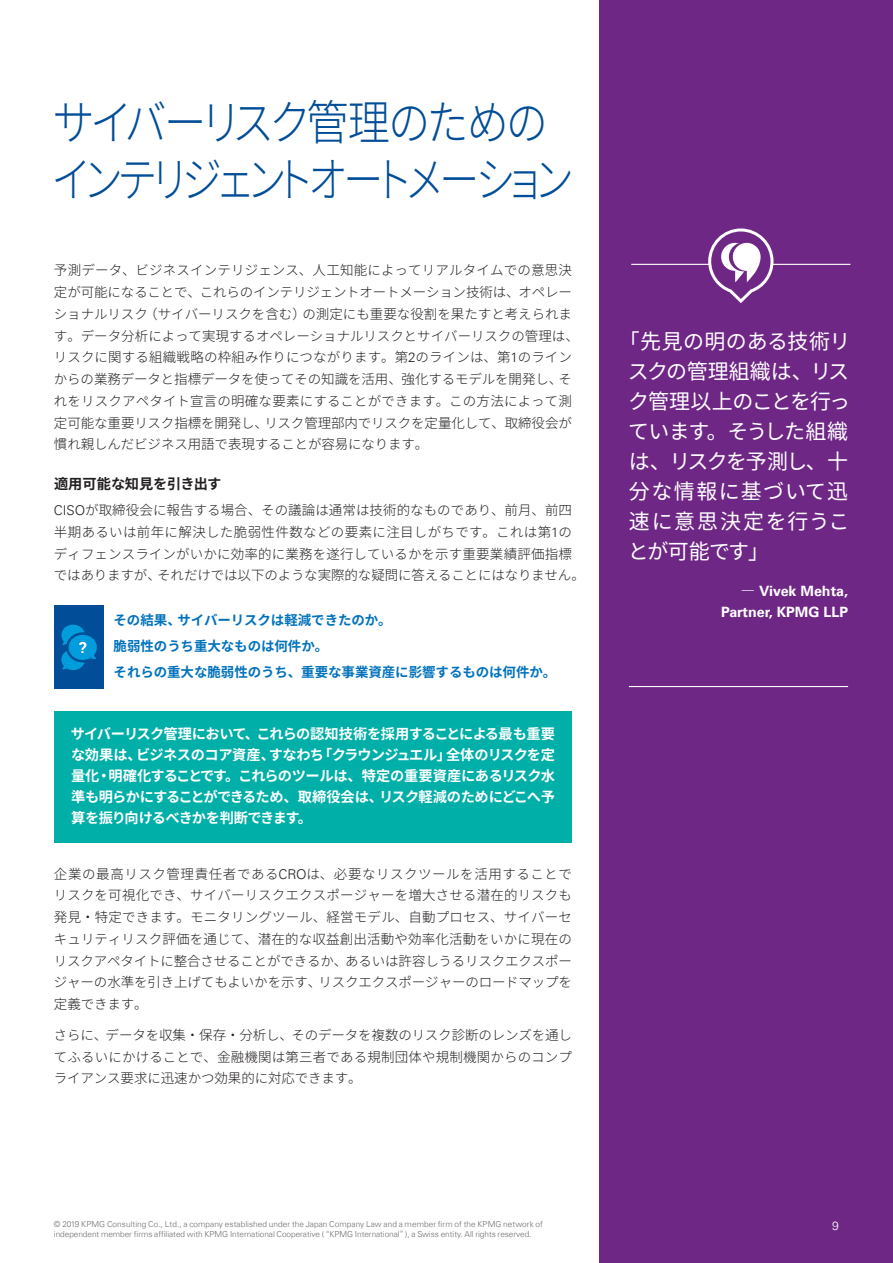
<style>
.page{position:relative;width:893px;height:1263px;background:#fff}
.page>*{position:absolute;margin:0;border:0;box-sizing:border-box;transform-origin:0 0}
.t1{font:300 48px/57px "Noto Sans CJ Kjp";letter-spacing:-.15em;color:#014d97;scale:.88 1}
.t2{font:21px/30px "Noto Sans CJ Kjp";letter-spacing:-.01em;color:#fff;text-align:justify}
.t3{font:700 14.25px/21px "Noto Sans CJ Kjp";letter-spacing:-.05em;color:#fff;text-align:justify}
.t4{font:700 14.25px/21px "Universfor KPMG";color:#fff;text-align:right}
.t5{font:700 14.25px "Noto Sans CJ Kjp";letter-spacing:-.01em;color:#231f20}
.t6{font:300 13.5px/21.8px "Noto Sans CJ Kjp";letter-spacing:-.005em;color:#231f20}
.t7{font:700 13.5px/26px "Noto Sans CJ Kjp";letter-spacing:-.005em;color:#0072bc}
.t8{font:300 12px "Universfor KPMG";color:#fff}
.t9{font:300 8.25px/10.5px "Universfor KPMG";letter-spacing:-.005em;color:#6c6d70}
.s1{font-family:"Universfor KPMG"}
.s2{font-family:"Noto Sans CJ Kjp"}
</style>
<div class="page">
<div style="left:600px;top:0;width:293px;height:1263px;background:#6f2786"></div>
<div style="left:54px;top:711px;width:518px;height:132px;background:#00afa8"></div>
<div style="left:54px;top:606px;width:50px;height:83px;background:#014d97"></div>
<svg style="left:61px;top:624px;width:36px;height:46px"></svg>
<hr style="left:631px;top:264px;width:219px;height:1px;background:#fff">
<svg style="left:707px;top:228px;width:68px;height:75px"></svg>
<hr style="left:629px;top:686px;width:219px;height:1px;background:#fff">
<h1 class="t1" style="left:52px;top:95px;width:595px">サイバーリスク管理のためのインテリジェントオートメーション</h1>
<p class="t6" style="left:54px;top:260px;width:526px">予測データ、ビジネスインテリジェンス、人工知能によってリアルタイムでの意思決定が可能になることで、これらのインテリジェントオートメーション技術は、オペレーショナルリスク（サイバーリスクを含む）の測定にも重要な役割を果たすと考えられます。データ分析によって実現するオペレーショナルリスクとサイバーリスクの管理は、リスクに関する組織戦略の枠組み作りにつながります。第<span class="s1">2</span>のラインは、第<span class="s1">1</span>のラインからの業務データと指標データを使ってその知識を活用、強化するモデルを開発し、それをリスクアペタイト宣言の明確な要素にすることができます。この方法によって測定可能な重要リスク指標を開発し、リスク管理部内でリスクを定量化して、取締役会が慣れ親しんだビジネス用語で表現することが容易になります。</p>
<p class="t5" style="left:54px;top:476px;width:169px">適用可能な知見を引き出す</p>
<p class="t6" style="left:54px;top:499px;width:532px"><span class="s1">CISO</span>が取締役会に報告する場合、その議論は通常は技術的なものであり、前月、前四半期あるいは前年に解決した脆弱性件数などの要素に注目しがちです。これは第<span class="s1">1</span>のディフェンスラインがいかに効率的に業務を遂行しているかを示す重要業績評価指標ではありますが、それだけでは以下のような実際的な疑問に答えることにはなりません。</p>
<p class="t7" style="left:114px;top:608px;width:444px">その結果、サイバーリスクは軽減できたのか。<br>脆弱性のうち重大なものは何件か。<br>それらの重大な脆弱性のうち、重要な事業資産に影響するものは何件か。</p>
<p class="t3" style="left:71px;top:723px;width:486px">サイバーリスク管理において、これらの認知技術を採用することによる最も重要な効果は、ビジネスのコア資産、すなわち「クラウンジュエル」全体のリスクを定量化・明確化することです。これらのツールは、特定の重要資産にあるリスク水準も明らかにすることができるため、取締役会は、リスク軽減のためにどこへ予算を振り向けるべきかを判断できます。</p>
<p class="t6" style="left:54px;top:863px;width:520px;text-align:justify">企業の最高リスク管理責任者である<span class="s1">CRO</span>は、必要なリスクツールを活用することでリスクを可視化でき、サイバーリスクエクスポージャーを増大させる潜在的リスクも発見・特定できます。モニタリングツール、経営モデル、自動プロセス、サイバーセキュリティリスク評価を通じて、潜在的な収益創出活動や効率化活動をいかに現在のリスクアペタイトに整合させることができるか、あるいは許容しうるリスクエクスポージャーの水準を引き上げてもよいかを示す、リスクエクスポージャーのロードマップを定義できます。</p>
<p class="t6" style="left:54px;top:1024px;width:520px;text-align:justify">さらに、データを収集・保存・分析し、そのデータを複数のリスク診断のレンズを通してふるいにかけることで、金融機関は第三者である規制団体や規制機関からのコンプライアンス要求に迅速かつ効果的に対応できます。</p>
<h2 class="t2" style="left:628px;top:327px;width:224px;text-indent:-9px">「先見の明のある技術リスクの管理組織は、リスク管理以上のことを行っています。そうした組織は、リスクを予測し、十分な情報に基づいて迅速に意思決定を行うことが可能です」</h2>
<p class="t4" style="left:721px;top:581px;width:128px"><span class="s2">―</span> Vivek Mehta,<br>Partner, KPMG LLP</p>
<p class="t9" style="left:54px;top:1219px;width:491px">© 2019 KPMG Consulting Co., Ltd., a company established under the Japan Company Law and a member firm of the KPMG network of independent member firms affiliated with KPMG International Cooperative ( <span class="s2">“</span>KPMG International<span class="s2">”</span> ), a Swiss entity. All rights reserved.</p>
<p class="t8" style="left:832px;top:1219px;width:8px">9</p>
</div>
